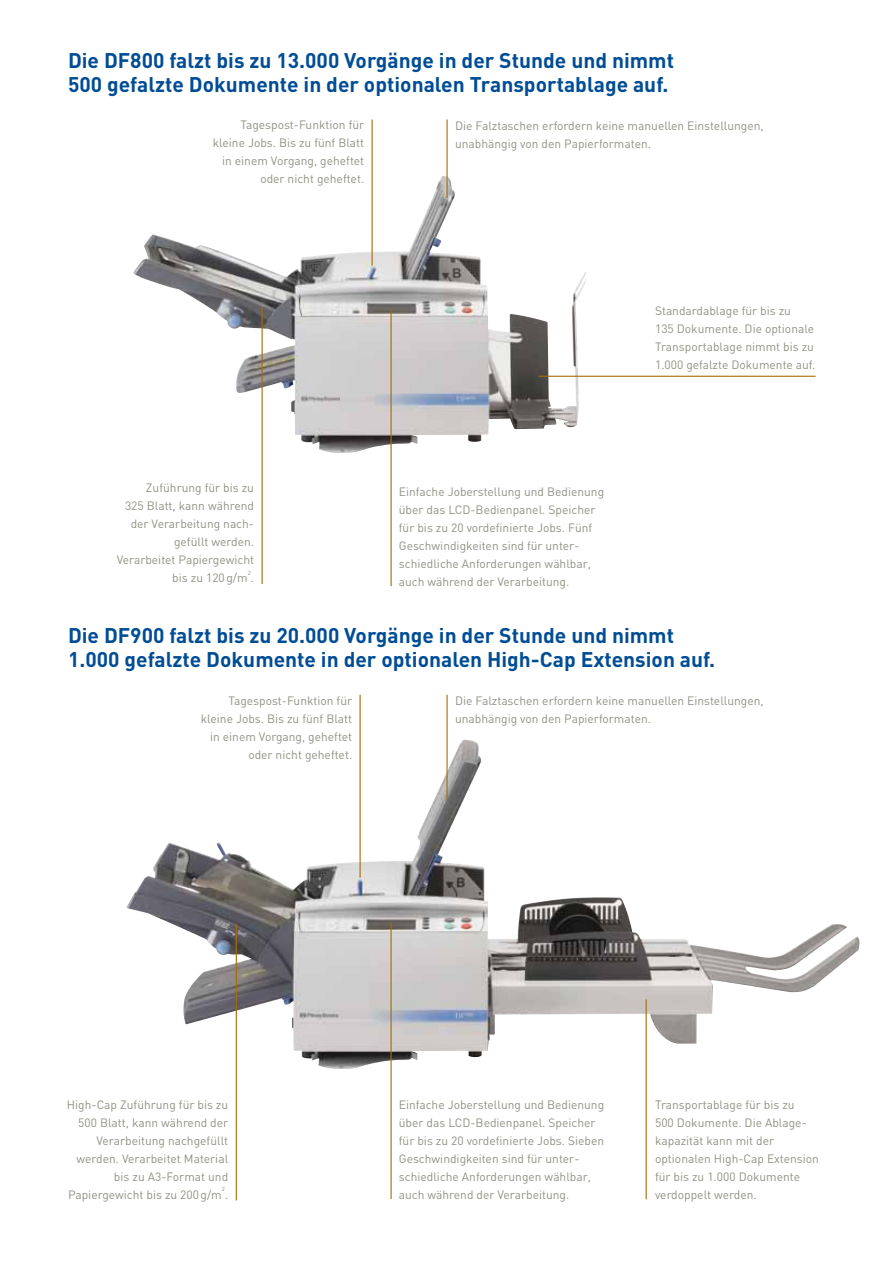
<style>
.page{position:relative;width:893px;height:1263px;background:#fff}
.page>*{position:absolute;margin:0;border:0;box-sizing:border-box;transform-origin:0 0}
.t1{font:700 21px/24px "DIN";color:#004d95}
.t2{font:12px/18px "DIN";color:#929185}
.t3{font:6px "DIN";color:#929185}
</style>
<div class="page">
<img style="left:133px;top:176px;width:454px;height:277px">
<img style="left:126px;top:740px;width:734px;height:329px">
<hr style="left:360px;top:695px;width:1px;height:183px;background:#a66c08">
<hr style="left:372px;top:119px;width:1px;height:147px;background:#a66c08">
<hr style="left:446px;top:695px;width:2px;height:105px;background:#a66c08">
<hr style="left:446px;top:119px;width:2px;height:79px;background:#a66c08">
<hr style="left:390px;top:922px;width:2px;height:277px;background:#a66c08">
<hr style="left:390px;top:309px;width:2px;height:277px;background:#a66c08">
<hr style="left:646px;top:999px;width:1px;height:200px;background:#a66c08">
<hr style="left:539px;top:376px;width:276px;height:1px;background:#a66c08">
<hr style="left:236px;top:923px;width:1px;height:277px;background:#a66c08">
<hr style="left:262px;top:307px;width:1px;height:277px;background:#a66c08">
<h1 class="t1" style="left:68px;top:48px;width:607px">Die DF800 falzt bis zu 13.000 Vorgänge in der Stunde und nimmt<br>500 gefalzte Dokumente in der optionalen Transportablage auf.</h1>
<p class="t2" style="left:213px;top:116px;width:153px;text-align:right">Tagespost-Funktion für kleine Jobs. Bis zu fünf Blatt in einem Vorgang, geheftet oder nicht geheftet.</p>
<p class="t2" style="left:455px;top:116px;width:310px">Die Falztaschen erfordern keine manuellen Einstellungen, unabhängig von den Papierformaten.</p>
<p class="t2" style="left:117px;top:479px;width:139px;text-align:right">Zuführung für bis zu<br>325 Blatt, kann während der Verarbeitung nach&shy;gefüllt werden.<br>Verarbeitet Papiergewicht bis zu 120g/m .</p>
<p class="t3" style="left:248px;top:569px;width:5px">2</p>
<p class="t2" style="left:399px;top:482px;width:207px">Einfache Joberstellung und Bedienung über das LCD-Bedienpanel. Speicher für bis zu 20 vordefinierte Jobs. Fünf Geschwindigkeiten sind für unter&shy;schiedliche Anforderungen wählbar, auch während der Verarbeitung.</p>
<p class="t2" style="left:655px;top:301px;width:162px">Standardablage für bis zu<br>135 Dokumente. Die optionale<br>Transportablage nimmt bis zu<br>1.000 gefalzte Dokumente auf.</p>
<h1 class="t1" style="left:68px;top:622px;width:649px">Die DF900 falzt bis zu 20.000 Vorgänge in der Stunde und nimmt<br>1.000 gefalzte Dokumente in der optionalen High-Cap Extension auf.</h1>
<p class="t2" style="left:455px;top:691px;width:310px">Die Falztaschen erfordern keine manuellen Einstellungen, unabhängig von den Papierformaten.</p>
<p class="t2" style="left:201px;top:691px;width:153px;text-align:right">Tagespost-Funktion für kleine Jobs. Bis zu fünf Blatt in einem Vorgang, geheftet oder nicht geheftet.</p>
<p class="t2" style="left:67px;top:1095px;width:163px;text-align:right">High-Cap Zuführung für bis zu<br>500 Blatt, kann während der<br>Verarbeitung nachgefüllt werden. Verarbeitet Material bis zu A3-Format und<br>Papiergewicht bis zu 200g/m .</p>
<p class="t3" style="left:222px;top:1185px;width:5px">2</p>
<p class="t2" style="left:399px;top:1095px;width:207px">Einfache Joberstellung und Bedienung über das LCD-Bedienpanel. Speicher für bis zu 20 vordefinierte Jobs. Sieben Geschwindigkeiten sind für unter&shy;schiedliche Anforderungen wählbar, auch während der Verarbeitung.</p>
<p class="t2" style="left:655px;top:1096px;width:165px">Transportablage für bis zu<br>500 Dokumente. Die Ablage&shy;kapazität kann mit der optionalen High-Cap Extension für bis zu 1.000 Dokumente verdoppelt werden.</p>
</div>
